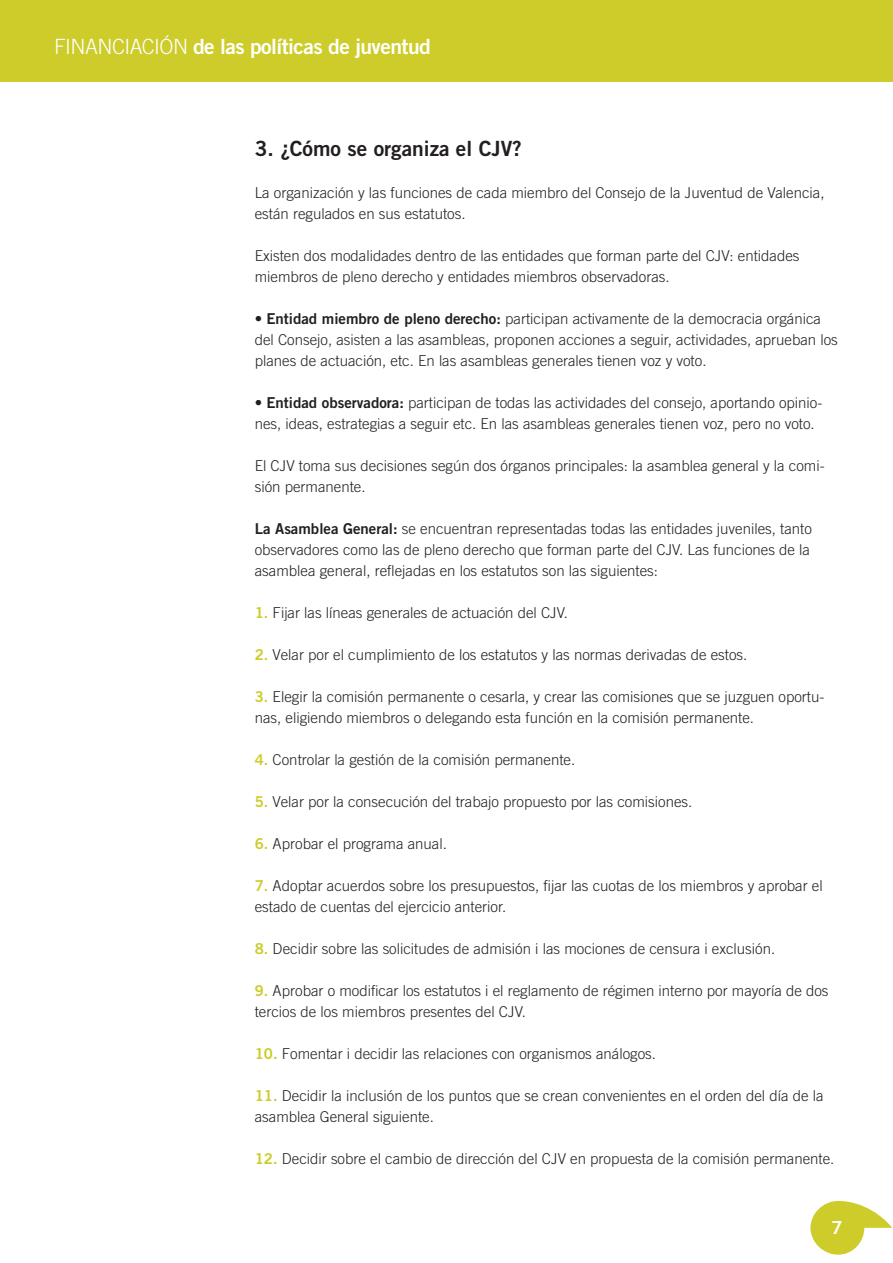
<style>
.page{position:relative;width:893px;height:1263px;background:#fff}
.page>*{position:absolute;margin:0;border:0;box-sizing:border-box;transform-origin:0 0}
.t1{font:21px "Trade Gothic Bold Two";letter-spacing:-.025em;color:#fff}
.t2{font:21px "Trade Gothic Bold Two";color:#231f20}
.t3{font:18px "Trade Gothic Bold Two";color:#fff}
.t4{font:300 15px/21px "Trade Gothic";color:#231f20}
.s1{font-family:"Trade Gothic";font-weight:300}
.s2{font-family:"Trade Gothic Bold Two";font-weight:400}
.s3{font-family:"Trade Gothic Bold Two";font-weight:400;color:#cdcc2a}
</style>
<div class="page">
<div style="left:0;top:0;width:893px;height:81px;background:#cdcc2a"></div>
<svg style="left:810px;top:1200px;width:82px;height:55px"></svg>
<h1 class="t1" style="left:54px;top:33px;width:378px"><span class="s1">FINANCIACIÓN</span> de las políticas de juventud</h1>
<h1 class="t2" style="left:255px;top:136px;width:269px">3. ¿Cómo se organiza el CJV?</h1>
<p class="t4" style="left:255px;top:182px;width:571px">La organización y las funciones de cada miembro del Consejo de la Juventud de Valencia, están regulados en sus estatutos.</p>
<p class="t4" style="left:255px;top:245px;width:546px">Existen dos modalidades dentro de las entidades que forman parte del CJV: entidades miembros de pleno derecho y entidades miembros observadoras.</p>
<p class="t4" style="left:255px;top:308px;width:585px">• <span class="s2">Entidad miembro de pleno derecho:</span> participan activamente de la democracia orgánica del Consejo, asisten a las asambleas, proponen acciones a seguir, actividades, aprueban los planes de actuación, etc. En las asambleas generales tienen voz y voto.</p>
<p class="t4" style="left:255px;top:392px;width:569px">• <span class="s2">Entidad observadora:</span> participan de todas las actividades del consejo, aportando opinio&shy;nes, ideas, estrategias a seguir etc. En las asambleas generales tienen voz, pero no voto.</p>
<p class="t4" style="left:255px;top:455px;width:571px">El CJV toma sus decisiones según dos órganos principales: la asamblea general y la comi&shy;sión permanente.</p>
<p class="t4" style="left:255px;top:518px;width:559px;text-align:justify"><span class="s2">La Asamblea General:</span> se encuentran representadas todas las entidades juveniles, tanto observadores como las de pleno derecho que forman parte del CJV. Las funciones de la asamblea general, reflejadas en los estatutos son las siguientes:</p>
<p class="t4" style="left:255px;top:602px;width:315px"><span class="s3">1.</span> Fijar las líneas generales de actuación del CJV.</p>
<p class="t4" style="left:255px;top:644px;width:494px"><span class="s3">2.</span> Velar por el cumplimiento de los estatutos y las normas derivadas de estos.</p>
<p class="t4" style="left:255px;top:686px;width:571px"><span class="s3">3.</span> Elegir la comisión permanente o cesarla, y crear las comisiones que se juzguen oportu&shy;nas, eligiendo miembros o delegando esta función en la comisión permanente.</p>
<p class="t4" style="left:255px;top:749px;width:322px"><span class="s3">4.</span> Controlar la gestión de la comisión permanente.</p>
<p class="t4" style="left:255px;top:791px;width:439px"><span class="s3">5.</span> Velar por la consecución del trabajo propuesto por las comisiones.</p>
<p class="t4" style="left:255px;top:833px;width:194px"><span class="s3">6.</span> Aprobar el programa anual.</p>
<p class="t4" style="left:255px;top:875px;width:569px"><span class="s3">7.</span> Adoptar acuerdos sobre los presupuestos, fijar las cuotas de los miembros y aprobar el estado de cuentas del ejercicio anterior.</p>
<p class="t4" style="left:255px;top:938px;width:522px"><span class="s3">8.</span> Decidir sobre las solicitudes de admisión i las mociones de censura i exclusión.</p>
<p class="t4" style="left:255px;top:980px;width:575px"><span class="s3">9.</span> Aprobar o modificar los estatutos i el reglamento de régimen interno por mayoría de dos tercios de los miembros presentes del CJV.</p>
<p class="t4" style="left:255px;top:1043px;width:403px"><span class="s3">10.</span> Fomentar i decidir las relaciones con organismos análogos.</p>
<p class="t4" style="left:255px;top:1085px;width:570px"><span class="s3">11.</span> Decidir la inclusión de los puntos que se crean convenientes en el orden del día de la asamblea General siguiente.</p>
<p class="t4" style="left:255px;top:1148px;width:581px"><span class="s3">12.</span> Decidir sobre el cambio de dirección del CJV en propuesta de la comisión permanente.</p>
<p class="t3" style="left:832px;top:1216px;width:12px">7</p>
</div>
